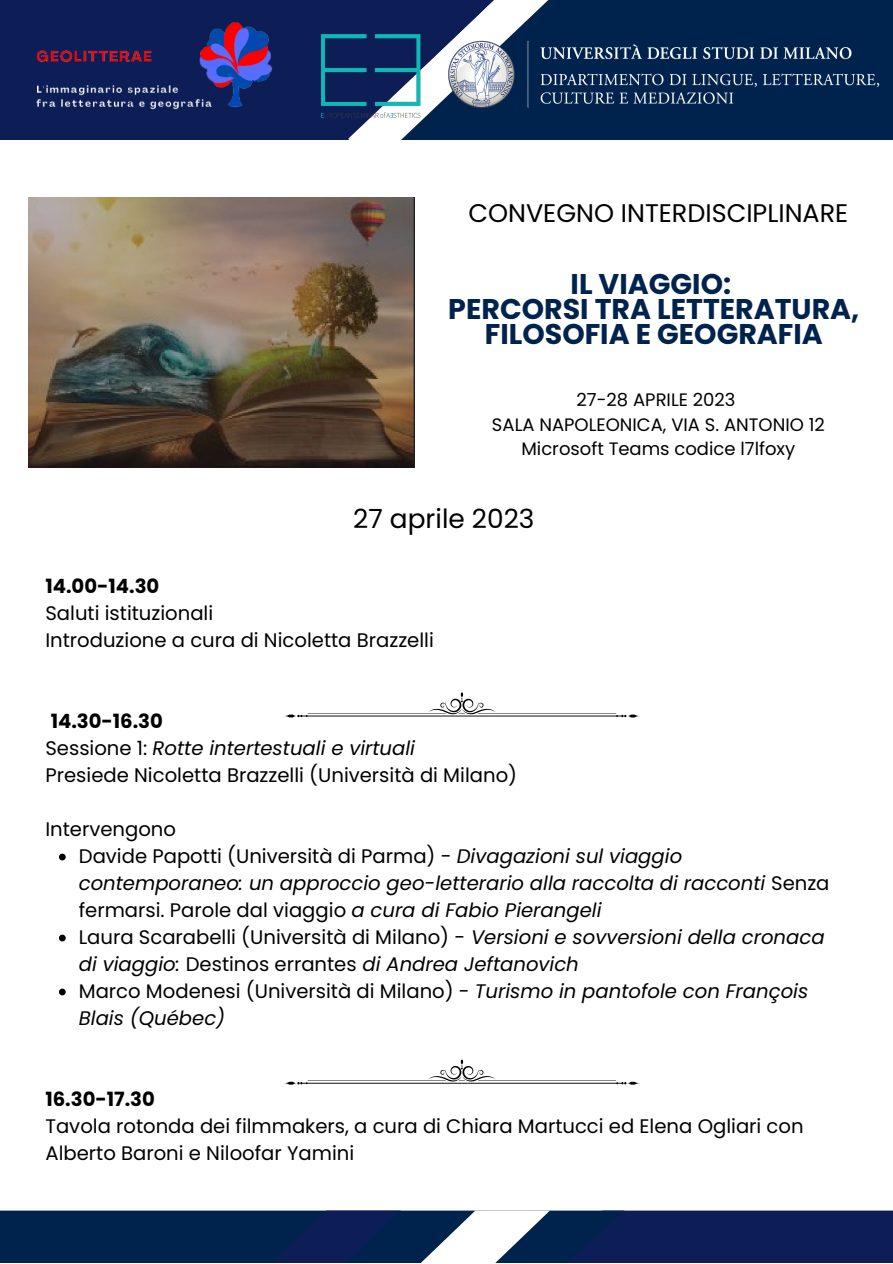
<style>
.page{position:relative;width:893px;height:1264px;background:#fff}
.page>*{position:absolute;margin:0;border:0;box-sizing:border-box;transform-origin:0 0}
.t1{font:700 28.5px/24.8px "Poppins";color:#00234d;text-align:center}
.t2{font:26.4px "Poppins";color:#000}
.t3{font:25.5px "Poppins";color:#000}
.t4{font:italic 19.65px/27px "Poppins";color:#000}
.t5{font:19.65px/27px "Poppins";color:#000}
.t6{font:700 19.65px "Poppins";color:#000}
.t7{font:18px/24.8px "Poppins";color:#000;text-align:center}
.s1{font-weight:700}
.s2{font-style:italic}
.s3{font-style:normal}
</style>
<div class="page">
<div style="left:528px;top:1210px;width:364px;height:52px;background:#0d1e57"></div>
<div style="left:0;top:0;width:513px;height:140px;background:#0d1e57"></div>
<svg style="left:348px;top:123px;width:53px;height:16px"></svg>
<svg style="left:401px;top:0;width:491px;height:140px;fill:#00234d"></svg>
<div style="left:550px;top:76px;width:342px;height:64px;background:#00234d"></div>
<div style="left:0;top:1210px;width:624px;height:52px;background:#00234d"></div>
<svg style="left:252px;top:1210px;width:298px;height:52px"></svg>
<img style="left:321px;top:29px;width:108px;height:94px">
<img style="left:36px;top:22px;width:236px;height:88px">
<img style="left:444px;top:36px;width:439px;height:76px">
<img style="left:28px;top:197px;width:386px;height:270px">
<svg style="left:59px;top:853px;width:7px;height:7px"></svg>
<svg style="left:59px;top:934px;width:7px;height:7px"></svg>
<svg style="left:59px;top:988px;width:7px;height:7px"></svg>
<svg style="left:284px;top:692px;width:356px;height:25px"></svg>
<svg style="left:284px;top:1059px;width:356px;height:25px"></svg>
<p class="t3" style="left:468px;top:195px;width:381px">CONVEGNO INTERDISCIPLINARE</p>
<h1 class="t1" style="left:448px;top:272px;width:412px">IL VIAGGIO:<br>PERCORSI TRA LETTERATURA,<br>FILOSOFIA E GEOGRAFIA</h1>
<p class="t7" style="left:492px;top:387px;width:334px">27-28 APRILE 2023<br>SALA NAPOLEONICA, VIA S. ANTONIO 12<br>Microsoft Teams codice l7lfoxy</p>
<h2 class="t2" style="left:353px;top:500px;width:183px">27 aprile 2023</h2>
<p class="t6" style="left:45px;top:572px;width:115px">14.00-14.30</p>
<p class="t5" style="left:45px;top:599px;width:390px">Saluti istituzionali<br>Introduzione a cura di Nicoletta Brazzelli</p>
<p class="t5" style="left:45px;top:707px;width:473px"><span class="s1">14.30-16.30<br></span>Sessione 1: <span class="s2">Rotte intertestuali e virtuali<br></span>Presiede Nicoletta Brazzelli (Università di Milano)</p>
<p class="t5" style="left:45px;top:815px;width:132px">Intervengono</p>
<p class="t4" style="left:79px;top:842px;width:752px"><span class="s3">Davide Papotti (Università di Parma) -</span> Divagazioni sul viaggio contemporaneo: un approccio geo-letterario alla raccolta di racconti <span class="s3">Senza fermarsi. Parole dal viaggio</span> a cura di Fabio Pierangeli<br><span class="s3">Laura Scarabelli (Università di Milano) -</span> Versioni e sovversioni della cronaca di viaggio: <span class="s3">Destinos errantes</span> di Andrea Jeftanovich<br><span class="s3">Marco Modenesi (Università di Milano) -</span> Turismo in pantofole con François Blais (Québec)</p>
<p class="t6" style="left:45px;top:1084px;width:111px">16.30-17.30</p>
<p class="t5" style="left:45px;top:1112px;width:759px">Tavola rotonda dei filmmakers, a cura di Chiara Martucci ed Elena Ogliari con<br>Alberto Baroni e Niloofar Yamini</p>
</div>
